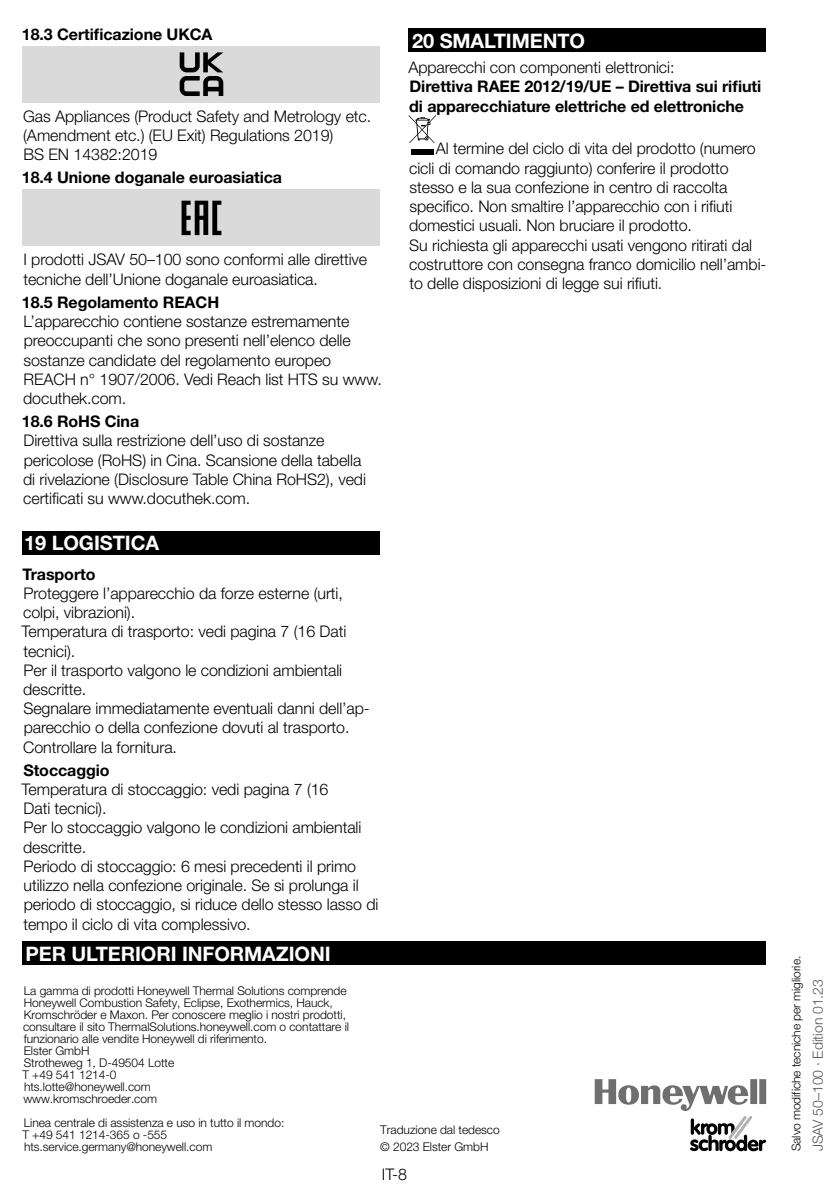
<style>
.page{position:relative;width:840px;height:1191px;background:#fff}
.page>*{position:absolute;margin:0;border:0;box-sizing:border-box;transform-origin:0 0}
.t1{font:700 20px "Helvetica Neue LT Pro";letter-spacing:-.005em;color:#fff}
.t2{font:300 16px/19.2px "Helvetica Neue LT Pro";letter-spacing:-.005em;color:#000}
.t3{font:700 16px/19.2px "Helvetica Neue LT Pro";letter-spacing:-.005em;color:#000}
.t4{font:300 14px "Helvetica Neue LT Pro";letter-spacing:-.005em;color:#575756}
.t5{font:300 12px/12px "Helvetica Neue LT Pro";letter-spacing:-.005em;color:#000}
</style>
<div class="page">
<div style="left:23px;top:531px;width:357px;height:24px;background:#000"></div>
<div style="left:23px;top:46px;width:357px;height:57px;background:#dadada"></div>
<svg style="left:179px;top:52px;width:44px;height:44px"></svg>
<div style="left:23px;top:189px;width:357px;height:57px;background:#dadada"></div>
<svg style="left:181px;top:201px;width:40px;height:34px"></svg>
<div style="left:408px;top:28px;width:357px;height:24px;background:#000"></div>
<div style="left:410px;top:149px;width:23px;height:5px;background:#000"></div>
<svg style="left:408px;top:115px;width:28px;height:28px"></svg>
<svg style="left:594px;top:1079px;width:171px;height:72px"></svg>
<div style="left:23px;top:941px;width:742px;height:24px;background:#000"></div>
<p class="t3" style="left:22px;top:24px;width:192px">18.3 Certificazione UKCA</p>
<p class="t2" style="left:23px;top:106px;width:349px">Gas Appliances (Product Safety and Metrology etc. (Amendment etc.) (EU Exit) Regulations 2019)<br>BS EN 14382:2019</p>
<p class="t3" style="left:22px;top:168px;width:261px">18.4 Unione doganale euroasiatica</p>
<p class="t2" style="left:23px;top:250px;width:345px">I prodotti JSAV 50–100 sono conformi alle direttive tecniche dell’Unione doganale euroasiatica.</p>
<p class="t3" style="left:22px;top:292px;width:199px">18.5 Regolamento REACH</p>
<p class="t2" style="left:23px;top:311px;width:360px">L’apparecchio contiene sostanze estremamente preoccupanti che sono presenti nell’elenco delle sostanze candidate del regolamento europeo REACH n° 1907/2006. Vedi Reach list HTS su www. docuthek.com.</p>
<p class="t3" style="left:22px;top:411px;width:119px">18.6 RoHS Cina</p>
<p class="t2" style="left:23px;top:431px;width:344px">Direttiva sulla restrizione dell’uso di sostanze pericolose (RoHS) in Cina. Scansione della tabella di rivelazione (Disclosure Table China RoHS2), vedi certificati su www.docuthek.com.</p>
<p class="t1" style="left:24px;top:530px;width:136px">19 LOGISTICA</p>
<p class="t3" style="left:23px;top:564px;width:74px">Trasporto</p>
<p class="t2" style="left:22px;top:583px;width:349px">Proteggere l’apparecchio da forze esterne (urti, colpi, vibrazioni).<br>Temperatura di trasporto: vedi pagina 7 (16 Dati tecnici).<br>Per il trasporto valgono le condizioni ambientali descritte.<br>Segnalare immediatamente eventuali danni dell’ap&shy;parecchio o della confezione dovuti al trasporto.<br>Controllare la fornitura.</p>
<p class="t3" style="left:23px;top:760px;width:88px">Stoccaggio</p>
<p class="t2" style="left:22px;top:779px;width:358px">Temperatura di stoccaggio: vedi pagina 7 (16<br>Dati tecnici).<br>Per lo stoccaggio valgono le condizioni ambientali descritte.<br>Periodo di stoccaggio: 6 mesi precedenti il primo utilizzo nella confezione originale. Se si prolunga il periodo di stoccaggio, si riduce dello stesso lasso di tempo il ciclo di vita complessivo.</p>
<p class="t1" style="left:26px;top:941px;width:306px">PER ULTERIORI INFORMAZIONI</p>
<p class="t1" style="left:412px;top:28px;width:174px">20 SMALTIMENTO</p>
<p class="t2" style="left:408px;top:58px;width:267px">Apparecchi con componenti elettronici:</p>
<p class="t3" style="left:409px;top:77px;width:353px">Direttiva RAEE 2012/19/UE – Direttiva sui rifiuti di apparecchiature elettriche ed elettroniche</p>
<p class="t2" style="left:409px;top:139px;width:358px;text-indent:27px">Al termine del ciclo di vita del prodotto (numero cicli di comando raggiunto) conferire il prodotto stesso e la sua confezione in centro di raccolta specifico. Non smaltire l’apparecchio con i rifiuti domestici usuali. Non bruciare il prodotto.<br>Su richiesta gli apparecchi usati vengono ritirati dal costruttore con consegna franco domicilio nell’ambi&shy;to delle disposizioni di legge sui rifiuti.</p>
<p class="t5" style="left:22px;top:984px;width:328px">La gamma di prodotti Honeywell Thermal Solutions comprende Honeywell Combustion Safety, Eclipse, Exothermics, Hauck, Kromschröder e Maxon. Per conoscere meglio i nostri prodotti, consultare il sito ThermalSolutions.honeywell.com o contattare il funzionario alle vendite Honeywell di riferimento.<br>Elster GmbH<br>Strotheweg 1, D-49504 Lotte<br>T +49 541 1214-0<br>hts.lotte@honeywell.com<br>www.kromschroeder.com</p>
<p class="t5" style="left:22px;top:1116px;width:263px">Linea centrale di assistenza e uso in tutto il mondo:<br>T +49 541 1214-365 o -555 hts.service.germany@honeywell.com</p>
<p class="t5" style="left:380px;top:1123px;width:121px">Traduzione dal tedesco</p>
<p class="t5" style="left:380px;top:1140px;width:110px">© 2023 Elster GmbH</p>
<p class="t2" style="left:382px;top:1164px;width:26px">IT-8</p>
<p class="t5" style="left:789px;top:1151px;width:197px;rotate:-90deg">Salvo modifiche tecniche per migliorie.</p>
<p class="t4" style="left:809px;top:1151px;width:173px;rotate:-90deg">JSAV 50–100 · Edition 01.23</p>
</div>
